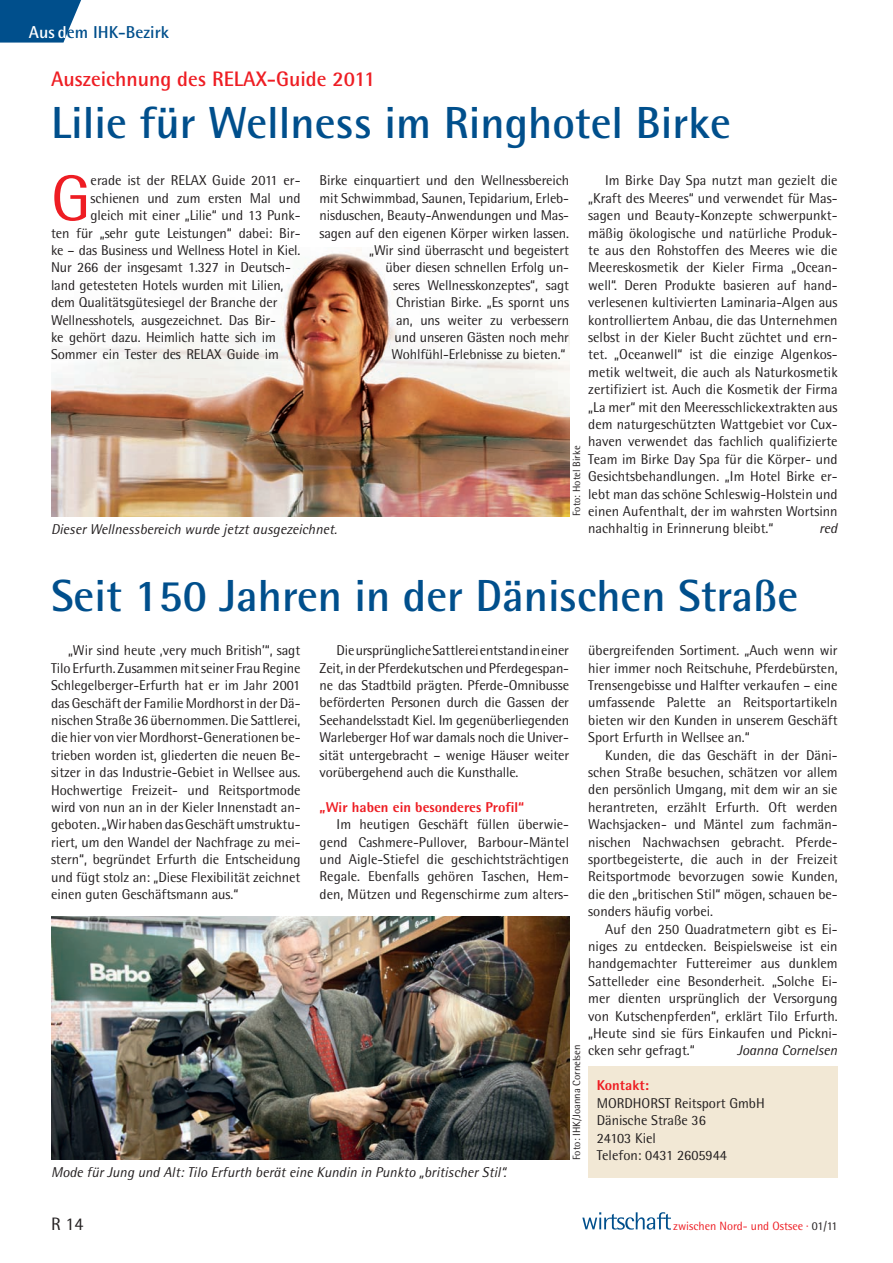
<style>
.page{position:relative;width:893px;height:1263px;background:#fff}
.page>*{position:absolute;margin:0;border:0;box-sizing:border-box;transform-origin:0 0}
.t1{font:64.65px "Rotis Semi Sans";color:#ee1d23}
.t2{font:700 45px "Rotis Semi Sans";color:#004f8c}
.t3{font:700 21px "Rotis Semi Sans";color:#ee1d23}
.t4{font:18px "Rotis Semi Sans";color:#231f20}
.t5{font:700 17.25px "Rotis Semi Sans";color:#004f8c}
.t6{font:14.25px/17.4px "Rotis Semi Sans";letter-spacing:-.01em;color:#231f20;text-align:justify}
.t7{font:italic 14.25px "Rotis Semi Sans";color:#231f20}
.t8{font:800 14.25px "Rotis Semi Sans";color:#ee1d23}
.t9{font:12px "Rotis Semi Sans";color:#ee1d23}
.t10{font:10.5px "Rotis Semi Sans";color:#231f20}
.s1{color:#fff}
.s2{color:#231f20}
</style>
<div class="page">
<svg style="left:0;top:0;width:81px;height:43px;background:#1d6399"></svg>
<svg style="left:582px;top:1212px;width:89px;height:18px"></svg>
<img style="left:51px;top:249px;width:518px;height:267px">
<img style="left:52px;top:916px;width:517px;height:244px">
<div style="left:588px;top:1066px;width:250px;height:111px;background:#f2e8d5"></div>
<p class="t5" style="left:29px;top:26px;width:142px"><span class="s1">Aus d</span>em IHK-Bezirk</p>
<h3 class="t3" style="left:51px;top:71px;width:326px">Auszeichnung des RELAX-Guide 2011</h3>
<h2 class="t2" style="left:51px;top:107px;width:681px">Lilie für Wellness im Ringhotel Birke</h2>
<h1 class="t1" style="left:51px;top:176px;width:41px">G</h1>
<p class="t6" style="left:91px;top:173px;width:211px">erade ist der RELAX Guide 2011 er-</p>
<p class="t6" style="left:320px;top:173px;width:251px;text-align:right">Birke einquartiert und den Wellnessbereich mit Schwimmbad, Saunen, Tepidarium, Erleb&shy;nisduschen, Beauty-Anwendungen und Mas&shy;sagen auf den eigenen Körper wirken lassen. „Wir sind überrascht und begeistert<br>über diesen schnellen Erfolg un-<br>seres Wellnesskonzeptes“, sagt<br>Christian Birke. „Es spornt uns<br>an, uns weiter zu verbessern<br>und unseren Gästen noch mehr Wohlfühl-Erlebnisse zu bieten.“</p>
<p class="t6" style="left:588px;top:173px;width:251px;text-indent:17px">Im Birke Day Spa nutzt man gezielt die „Kraft des Meeres“ und verwendet für Mas&shy;sagen und Beauty-Konzepte schwerpunkt&shy;mäßig ökologische und natürliche Produk&shy;te aus den Rohstoffen des Meeres wie die Meereskosmetik der Kieler Firma „Ocean&shy;well“. Deren Produkte basieren auf hand&shy;verlesenen kultivierten Laminaria-Algen aus kontrolliertem Anbau, die das Unternehmen selbst in der Kieler Bucht züchtet und ern&shy;tet. „Oceanwell“ ist die einzige Algenkos&shy;metik weltweit, die auch als Naturkosmetik zertifiziert ist. Auch die Kosmetik der Firma „La mer“ mit den Meeresschlickextrakten aus dem naturgeschützten Wattgebiet vor Cux&shy;haven verwendet das fachlich qualifizierte Team im Birke Day Spa für die Körper- und Gesichtsbehandlungen. „Im Hotel Birke er&shy;lebt man das schöne Schleswig-Holstein und einen Aufenthalt, der im wahrsten Wortsinn nachhaltig in Erinnerung bleibt.“</p>
<p class="t6" style="left:91px;top:191px;width:211px">schienen und zum ersten Mal und</p>
<p class="t6" style="left:91px;top:208px;width:211px">gleich mit einer „Lilie“ und 13 Punk-</p>
<p class="t6" style="left:51px;top:226px;width:251px">ten für „sehr gute Leistungen“ dabei: Bir-</p>
<p class="t6" style="left:51px;top:243px;width:251px">ke – das Business und Wellness Hotel in Kiel.</p>
<p class="t6" style="left:51px;top:260px;width:241px">Nur 266 der insgesamt 1.327 in Deutsch-</p>
<p class="t6" style="left:51px;top:278px;width:234px">land getesteten Hotels wurden mit Lilien,</p>
<p class="t6" style="left:51px;top:295px;width:228px">dem Qualitätsgütesiegel der Branche der</p>
<p class="t6" style="left:51px;top:313px;width:226px">Wellnesshotels, ausgezeichnet. Das Bir-</p>
<p class="t6" style="left:51px;top:330px;width:227px">ke gehört dazu. Heimlich hatte sich im</p>
<p class="t6" style="left:51px;top:347px;width:229px">Sommer ein Tester des RELAX Guide im</p>
<p class="t10" style="left:573px;top:516px;width:72px;rotate:-90deg">Foto: Hotel Birke</p>
<p class="t7" style="left:819px;top:524px;width:19px">red</p>
<p class="t7" style="left:51px;top:524px;width:287px">Dieser Wellnessbereich wurde jetzt ausgezeichnet.</p>
<h2 class="t2" style="left:51px;top:580px;width:749px">Seit 150 Jahren in der Dänischen Straße</h2>
<p class="t6" style="left:588px;top:643px;width:251px">übergreifenden Sortiment. „Auch wenn wir hier immer noch Reitschuhe, Pferdebürsten, Trensengebisse und Halfter verkaufen – eine umfassende Palette an Reitsportartikeln bieten wir den Kunden in unserem Geschäft Sport Erfurth in Wellsee an.“</p>
<p class="t6" style="left:588px;top:748px;width:251px;text-indent:17px">Kunden, die das Geschäft in der Däni&shy;schen Straße besuchen, schätzen vor allem den persönlich Umgang, mit dem wir an sie herantreten, erzählt Erfurth. Oft werden Wachsjacken- und Mäntel zum fachmän&shy;nischen Nachwachsen gebracht. Pferde&shy;sportbegeisterte, die auch in der Freizeit Reitsportmode bevorzugen sowie Kunden, die den „britischen Stil“ mögen, schauen be&shy;sonders häufig vorbei.</p>
<p class="t6" style="left:588px;top:922px;width:251px;text-indent:17px">Auf den 250 Quadratmetern gibt es Ei&shy;niges zu entdecken. Beispielsweise ist ein handgemachter Futtereimer aus dunklem Sattelleder eine Besonderheit. „Solche Ei&shy;mer dienten ursprünglich der Versorgung von Kutschenpferden“, erklärt Tilo Erfurth. „Heute sind sie fürs Einkaufen und Pickni&shy;cken sehr gefragt.“</p>
<p class="t6" style="left:51px;top:643px;width:251px;text-indent:17px">„Wir sind heute ‚very much British’“, sagt Tilo Erfurth. Zusammen mit seiner Frau Regine Schlegelberger-Erfurth hat er im Jahr 2001 das Geschäft der Familie Mordhorst in der Dä&shy;nischen Straße 36 übernommen. Die Sattlerei, die hier von vier Mordhorst-Generationen be&shy;trieben worden ist, gliederten die neuen Be&shy;sitzer in das Industrie-Gebiet in Wellsee aus.<br>Hochwertige Freizeit- und Reitsportmode wird von nun an in der Kieler Innenstadt an&shy;geboten. „Wir haben das Geschäft umstruktu&shy;riert, um den Wandel der Nachfrage zu mei&shy;stern“, begründet Erfurth die Entscheidung und fügt stolz an: „Diese Flexibilität zeichnet einen guten Geschäftsmann aus.“</p>
<p class="t6" style="left:320px;top:643px;width:251px;text-indent:17px">Die ursprüngliche Sattlerei entstand in einer Zeit, in der Pferdekutschen und Pferdegespan&shy;ne das Stadtbild prägten. Pferde-Omnibusse beförderten Personen durch die Gassen der Seehandelsstadt Kiel. Im gegenüberliegenden Warleberger Hof war damals noch die Univer&shy;sität untergebracht – wenige Häuser weiter vorübergehend auch die Kunsthalle.</p>
<p class="t8" style="left:320px;top:802px;width:206px">„Wir haben ein besonderes Profil“</p>
<p class="t6" style="left:320px;top:817px;width:251px;text-indent:17px">Im heutigen Geschäft füllen überwie&shy;gend Cashmere-Pullover, Barbour-Mäntel und Aigle-Stiefel die geschichtsträchtigen Regale. Ebenfalls gehören Taschen, Hem&shy;den, Mützen und Regenschirme zum alters-</p>
<p class="t7" style="left:737px;top:1046px;width:102px">Joanna Cornelsen</p>
<p class="t10" style="left:573px;top:1160px;width:117px;rotate:-90deg">Foto: IHK/Joanna Cornelsen</p>
<p class="t8" style="left:597px;top:1080px;width:54px">Kontakt:</p>
<p class="t6" style="left:597px;top:1096px;width:170px;text-align:left">MORDHORST Reitsport GmbH<br>Dänische Straße 36<br>24103 Kiel<br>Telefon: 0431 2605944</p>
<p class="t7" style="left:51px;top:1167px;width:457px">Mode für Jung und Alt: Tilo Erfurth berät eine Kundin in Punkto „britischer Stil“.</p>
<p class="t4" style="left:51px;top:1217px;width:34px">R 14</p>
<p class="t9" style="left:673px;top:1221px;width:166px">zwischen Nord- und Ostsee · <span class="s2">01/11</span></p>
</div>
